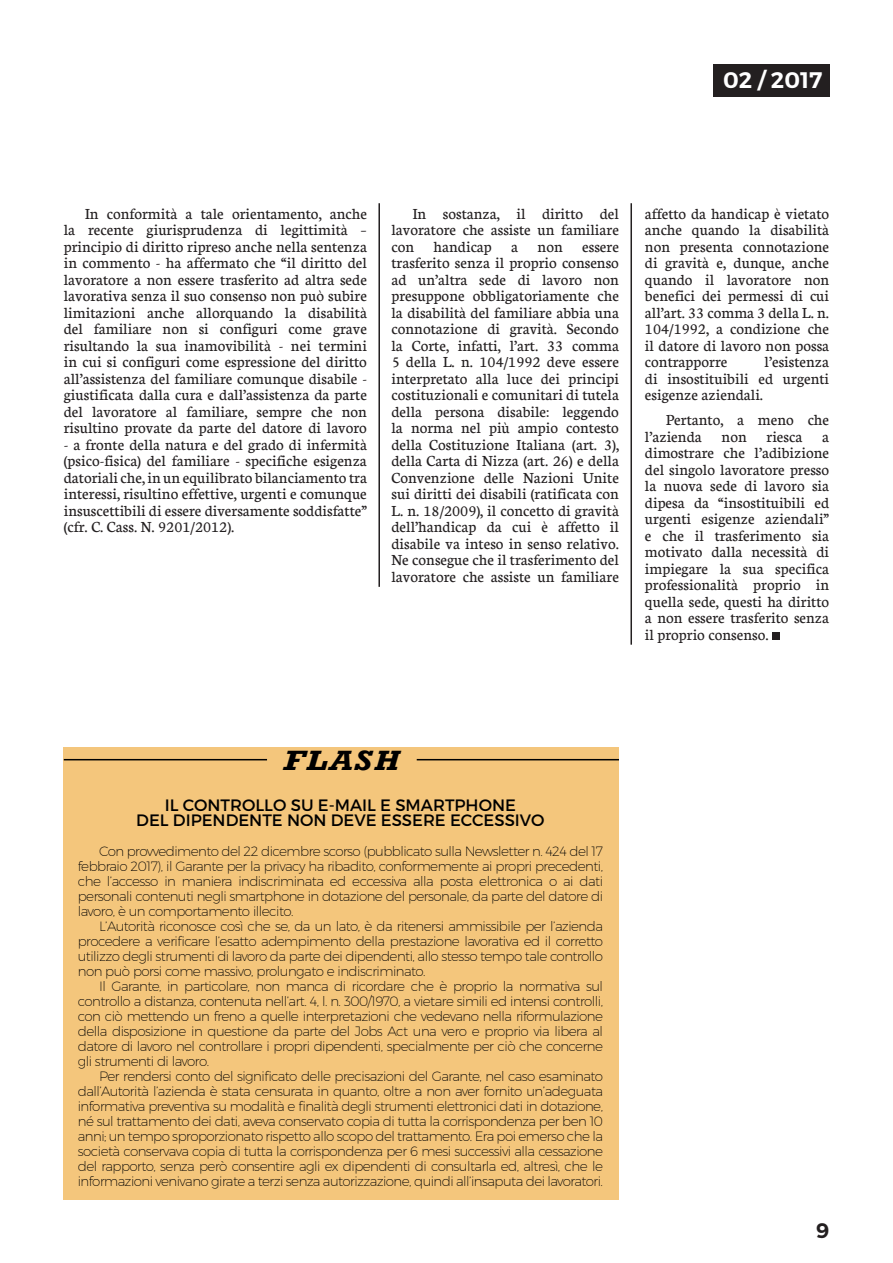
<style>
.page{position:relative;width:893px;height:1263px;background:#fff}
.page>*{position:absolute;margin:0;border:0;box-sizing:border-box;transform-origin:0 0}
.t1{font:italic 700 28.65px "Rockwell";letter-spacing:.07em;color:#000;scale:1.2 1}
.t2{font:600 22.5px "Montserrat";color:#fff}
.t3{font:600 21px "Montserrat";color:#231f20}
.t4{font:16.5px/16.5px "Neuton";color:#231f20;text-align:justify}
.t5{font:16.5px/15px "Montserrat";color:#000;text-align:center}
.t6{font:200 13.5px/15px "Montserrat";letter-spacing:-.04em;color:#000;text-align:justify}
</style>
<div class="page">
<div style="left:713px;top:64px;width:116px;height:33px;background:#231f20"></div>
<hr style="left:378px;top:203px;width:2px;height:384px;background:#231f20">
<hr style="left:630px;top:203px;width:2px;height:442px;background:#231f20">
<div style="left:64px;top:747px;width:555px;height:452px;background:#f4c67c"></div>
<hr style="left:417px;top:759px;width:202px;height:1px;background:#000">
<hr style="left:64px;top:759px;width:203px;height:1px;background:#000">
<div style="left:773px;top:633px;width:7px;height:7px;background:#231f20"></div>
<h2 class="t2" style="left:723px;top:66px;width:101px">02 / 2017</h2>
<p class="t4" style="left:64px;top:204px;width:305px;text-indent:21px">In conformità a tale orientamento, anche la recente giurisprudenza di legittimità – principio di diritto ripreso anche nella sentenza in commento - ha affermato che “il diritto del lavoratore a non essere trasferito ad altra sede lavorativa senza il suo consenso non può subire limitazioni anche allorquando la disabilità del familiare non si configuri come grave risultando la sua inamovibilità - nei termini in cui si configuri come espressione del diritto all’assistenza del familiare comunque disabile - giustificata dalla cura e dall’assistenza da parte del lavoratore al familiare, sempre che non risultino provate da parte del datore di lavoro</p>
<p class="t4" style="left:64px;top:435px;width:305px">- a fronte della natura e del grado di infermità (psico-fisica) del familiare - specifiche esigenza datoriali che, in un equilibrato bilanciamento tra interessi, risultino effettive, urgenti e comunque insuscettibili di essere diversamente soddisfatte” (cfr. C. Cass. N. 9201/2012).</p>
<p class="t4" style="left:391px;top:204px;width:229px;text-indent:21px">In sostanza, il diritto del lavoratore che assiste un familiare con handicap a non essere trasferito senza il proprio consenso ad un’altra sede di lavoro non presuppone obbligatoriamente che la disabilità del familiare abbia una connotazione di gravità. Secondo la Corte, infatti, l’art. 33 comma 5 della L. n. 104/1992 deve essere interpretato alla luce dei principi costituzionali e comunitari di tutela della persona disabile: leggendo la norma nel più ampio contesto della Costituzione Italiana (art. 3), della Carta di Nizza (art. 26) e della Convenzione delle Nazioni Unite sui diritti dei disabili (ratificata con L. n. 18/2009), il concetto di gravità dell’handicap da cui è affetto il disabile va inteso in senso relativo.<br>Ne consegue che il trasferimento del lavoratore che assiste un familiare</p>
<p class="t4" style="left:645px;top:204px;width:186px">affetto da handicap è vietato anche quando la disabilità non presenta connotazione di gravità e, dunque, anche quando il lavoratore non benefici dei permessi di cui all’art. 33 comma 3 della L. n.<br>104/1992, a condizione che il datore di lavoro non possa contrapporre</p>
<p class="t4" style="left:645px;top:353px;width:186px;text-indent:120px">l’esistenza di insostituibili ed urgenti esigenze aziendali.</p>
<p class="t4" style="left:645px;top:411px;width:186px;text-indent:21px">Pertanto, a meno che l’azienda non riesca a dimostrare che l’adibizione del singolo lavoratore presso la nuova sede di lavoro sia dipesa da “insostituibili ed urgenti esigenze aziendali” e che il trasferimento sia motivato dalla necessità di impiegare la sua specifica professionalità proprio in quella sede, questi ha diritto a non essere trasferito senza il proprio consenso.</p>
<h1 class="t1" style="left:283px;top:743px;width:98px">FLASH</h1>
<p class="t5" style="left:136px;top:798px;width:410px">IL CONTROLLO SU E-MAIL E SMARTPHONE<br>DEL DIPENDENTE NON DEVE ESSERE ECCESSIVO</p>
<p class="t6" style="left:78px;top:843px;width:527px;text-indent:21px">Con provvedimento del 22 dicembre scorso (pubblicato sulla Newsletter n. 424 del 17 febbraio 2017), il Garante per la privacy ha ribadito, conformemente ai propri precedenti, che l’accesso in maniera indiscriminata ed eccessiva alla posta elettronica o ai dati personali contenuti negli smartphone in dotazione del personale, da parte del datore di lavoro, è un comportamento illecito.</p>
<p class="t6" style="left:78px;top:918px;width:527px;text-indent:21px">L’Autorità riconosce così che se, da un lato, è da ritenersi ammissibile per l’azienda procedere a verificare l’esatto adempimento della prestazione lavorativa ed il corretto utilizzo degli strumenti di lavoro da parte dei dipendenti, allo stesso tempo tale controllo non può porsi come massivo, prolungato e indiscriminato.</p>
<p class="t6" style="left:78px;top:978px;width:527px;text-indent:21px">Il Garante, in particolare, non manca di ricordare che è proprio la normativa sul controllo a distanza, contenuta nell’art. 4, l. n. 300/1970, a vietare simili ed intensi controlli, con ciò mettendo un freno a quelle interpretazioni che vedevano nella riformulazione della disposizione in questione da parte del Jobs Act una vero e proprio via libera al datore di lavoro nel controllare i propri dipendenti, specialmente per ciò che concerne gli strumenti di lavoro.</p>
<p class="t6" style="left:78px;top:1068px;width:527px;text-indent:21px">Per rendersi conto del significato delle precisazioni del Garante, nel caso esaminato dall’Autorità l’azienda è stata censurata in quanto, oltre a non aver fornito un’adeguata informativa preventiva su modalità e finalità degli strumenti elettronici dati in dotazione, né sul trattamento dei dati, aveva conservato copia di tutta la corrispondenza per ben 10 anni; un tempo sproporzionato rispetto allo scopo del trattamento. Era poi emerso che la società conservava copia di tutta la corrispondenza per 6 mesi successivi alla cessazione del rapporto, senza però consentire agli ex dipendenti di consultarla ed, altresì, che le informazioni venivano girate a terzi senza autorizzazione, quindi all’insaputa dei lavoratori.</p>
<p class="t3" style="left:816px;top:1218px;width:15px">9</p>
</div>
